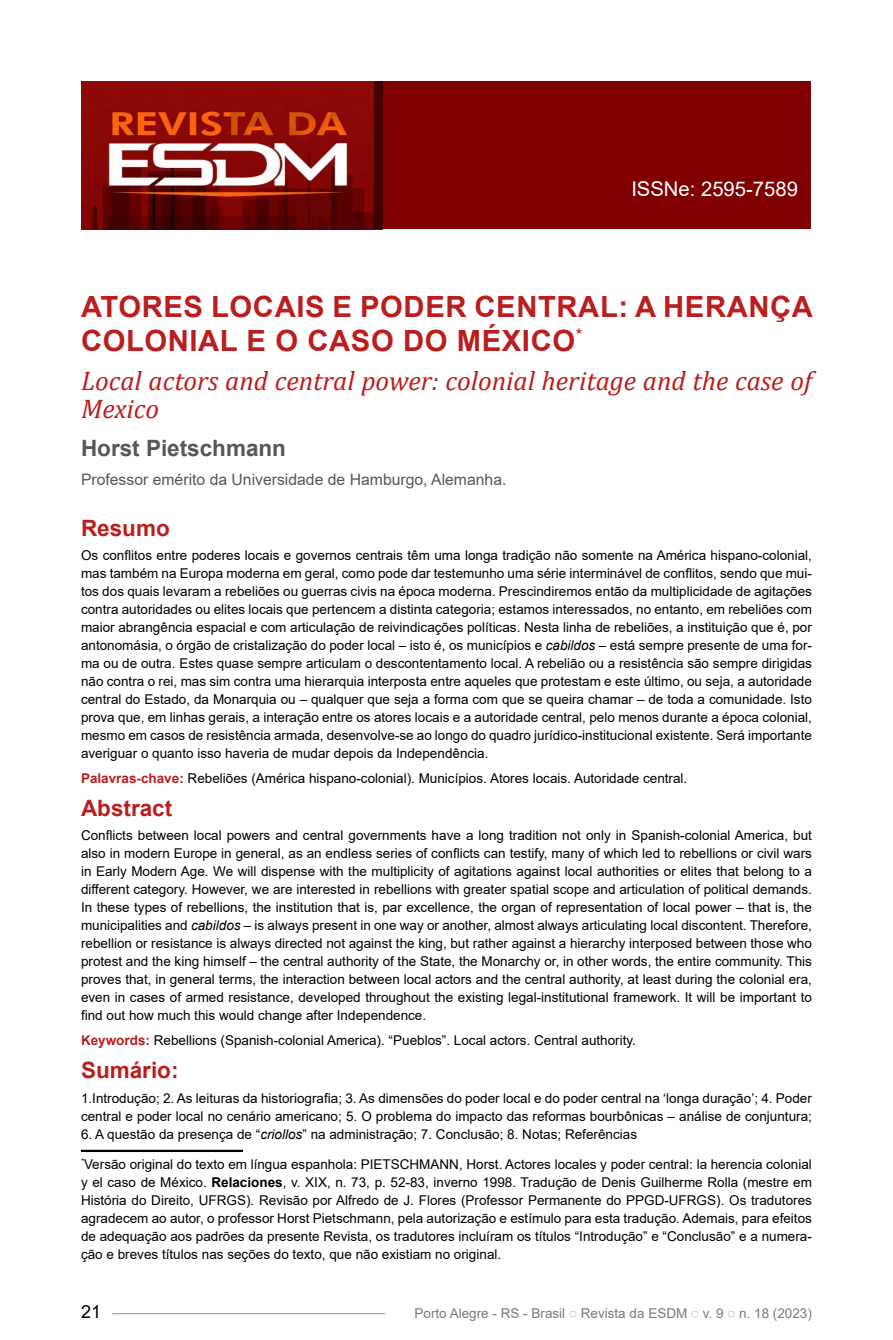
<style>
.page{position:relative;width:893px;height:1340px;background:#fff}
.page>*{position:absolute;margin:0;border:0;box-sizing:border-box;transform-origin:0 0}
.t1{font:700 29.25px/33.8px "Arial";letter-spacing:.02em;color:#ba1e1e}
.t2{font:italic 27px/27px "Cambria";color:#ba1e1e}
.t3{font:700 22.5px "Arial";color:#ba1e1e}
.t4{font:700 22.5px "Arial";color:#575756}
.t5{font:20.25px "Arial";color:#fff}
.t6{font:18px "Arial";color:#000}
.t7{font:15.75px "Arial";color:#575756}
.t8{font:13.5px/18px "Arial";color:#000;text-align:justify}
.t9{font:13.5px "Arial";color:#7c7b7b}
.s1{font-style:italic}
.s2{font-weight:700;color:#ba1e1e}
.s3{font-weight:700}
</style>
<div class="page">
<img style="left:81px;top:81px;width:294px;height:148px">
<hr style="left:112px;top:1312px;width:273px;height:2px;background:#9d9d9c">
<div style="left:375px;top:81px;width:436px;height:148px;background:#800000"></div>
<hr style="left:81px;top:1149px;width:162px;height:2px;background:#000">
<h3 class="t5" style="left:631px;top:175px;width:168px">ISSNe: 2595-7589</h3>
<h1 class="t1" style="left:81px;top:290px;width:733px">ATORES LOCAIS E PODER CENTRAL: A HERANÇA<br>COLONIAL E O CASO DO MÉXICO<sup>*</sup><sup>1</sup></h1>
<h2 class="t2" style="left:81px;top:366px;width:732px">Local actors and central power: colonial heritage and the case of<br>Mexico</h2>
<h3 class="t4" style="left:81px;top:432px;width:207px">Horst Pietschmann</h3>
<p class="t7" style="left:81px;top:468px;width:427px">Professor emérito da Universidade de Hamburgo, Alemanha.</p>
<h3 class="t3" style="left:81px;top:512px;width:90px">Resumo</h3>
<p class="t8" style="left:81px;top:546px;width:732px">Os conflitos entre poderes locais e governos centrais têm uma longa tradição não somente na América hispano-colonial, mas também na Europa moderna em geral, como pode dar testemunho uma série interminável de conflitos, sendo que mui&shy;tos dos quais levaram a rebeliões ou guerras civis na época moderna. Prescindiremos então da multiplicidade de agitações contra autoridades ou elites locais que pertencem a distinta categoria; estamos interessados, no entanto, em rebeliões com maior abrangência espacial e com articulação de reivindicações políticas. Nesta linha de rebeliões, a instituição que é, por antonomásia, o órgão de cristalização do poder local – isto é, os municípios e <span class="s1">cabildos</span> – está sempre presente de uma for&shy;ma ou de outra. Estes quase sempre articulam o descontentamento local. A rebelião ou a resistência são sempre dirigidas não contra o rei, mas sim contra uma hierarquia interposta entre aqueles que protestam e este último, ou seja, a autoridade central do Estado, da Monarquia ou – qualquer que seja a forma com que se queira chamar – de toda a comunidade. Isto prova que, em linhas gerais, a interação entre os atores locais e a autoridade central, pelo menos durante a época colonial, mesmo em casos de resistência armada, desenvolve-se ao longo do quadro jurídico-institucional existente. Será importante averiguar o quanto isso haveria de mudar depois da Independência.</p>
<p class="t8" style="left:81px;top:768px;width:608px"><span class="s2">Palavras-chave:</span> Rebeliões (América hispano-colonial). Municípios. Atores locais. Autoridade central.</p>
<h3 class="t3" style="left:81px;top:792px;width:93px">Abstract</h3>
<p class="t8" style="left:81px;top:826px;width:732px">Conflicts between local powers and central governments have a long tradition not only in Spanish-colonial America, but also in modern Europe in general, as an endless series of conflicts can testify, many of which led to rebellions or civil wars in Early Modern Age. We will dispense with the multiplicity of agitations against local authorities or elites that belong to a different category. However, we are interested in rebellions with greater spatial scope and articulation of political demands.<br>In these types of rebellions, the institution that is, par excellence, the organ of representation of local power – that is, the municipalities and <span class="s1">cabildos</span> – is always present in one way or another, almost always articulating local discontent. Therefore, rebellion or resistance is always directed not against the king, but rather against a hierarchy interposed between those who protest and the king himself – the central authority of the State, the Monarchy or, in other words, the entire community. This proves that, in general terms, the interaction between local actors and the central authority, at least during the colonial era, even in cases of armed resistance, developed throughout the existing legal-institutional framework. It will be important to find out how much this would change after Independence.</p>
<p class="t8" style="left:81px;top:1030px;width:556px"><span class="s2">Keywords:</span> Rebellions (Spanish-colonial America). “Pueblos”. Local actors. Central authority.</p>
<h3 class="t3" style="left:81px;top:1054px;width:99px">Sumário:</h3>
<p class="t8" style="left:81px;top:1088px;width:732px">1.Introdução; 2. As leituras da historiografia; 3. As dimensões do poder local e do poder central na ‘longa duração’; 4. Poder central e poder local no cenário americano; 5. O problema do impacto das reformas bourbônicas – análise de conjuntura;</p>
<p class="t8" style="left:81px;top:1124px;width:558px">6. A questão da presença de “<span class="s1">criollos</span>” na administração; 7. Conclusão; 8. Notas; Referências</p>
<p class="t8" style="left:81px;top:1155px;width:732px"><sup>*</sup>Versão original do texto em língua espanhola: PIETSCHMANN, Horst. Actores locales y poder central: la herencia colonial y el caso de México. <span class="s3">Relaciones</span>, v. XIX, n. 73, p. 52-83, inverno 1998. Tradução de Denis Guilherme Rolla (mestre em História do Direito, UFRGS). Revisão por Alfredo de J. Flores (Professor Permanente do PPGD-UFRGS). Os tradutores agradecem ao autor, o professor Horst Pietschmann, pela autorização e estímulo para esta tradução. Ademais, para efeitos de adequação aos padrões da presente Revista, os tradutores incluíram os títulos “Introdução” e “Conclusão” e a numera&shy;ção e breves títulos nas seções do texto, que não existiam no original.</p>
<h3 class="t6" style="left:81px;top:1299px;width:22px">21</h3>
<p class="t9" style="left:414px;top:1303px;width:399px">Porto Alegre - RS - Brasil ◌ Revista da ESDM ◌ v. 9 ◌ n. 18 (2023)</p>
</div>
